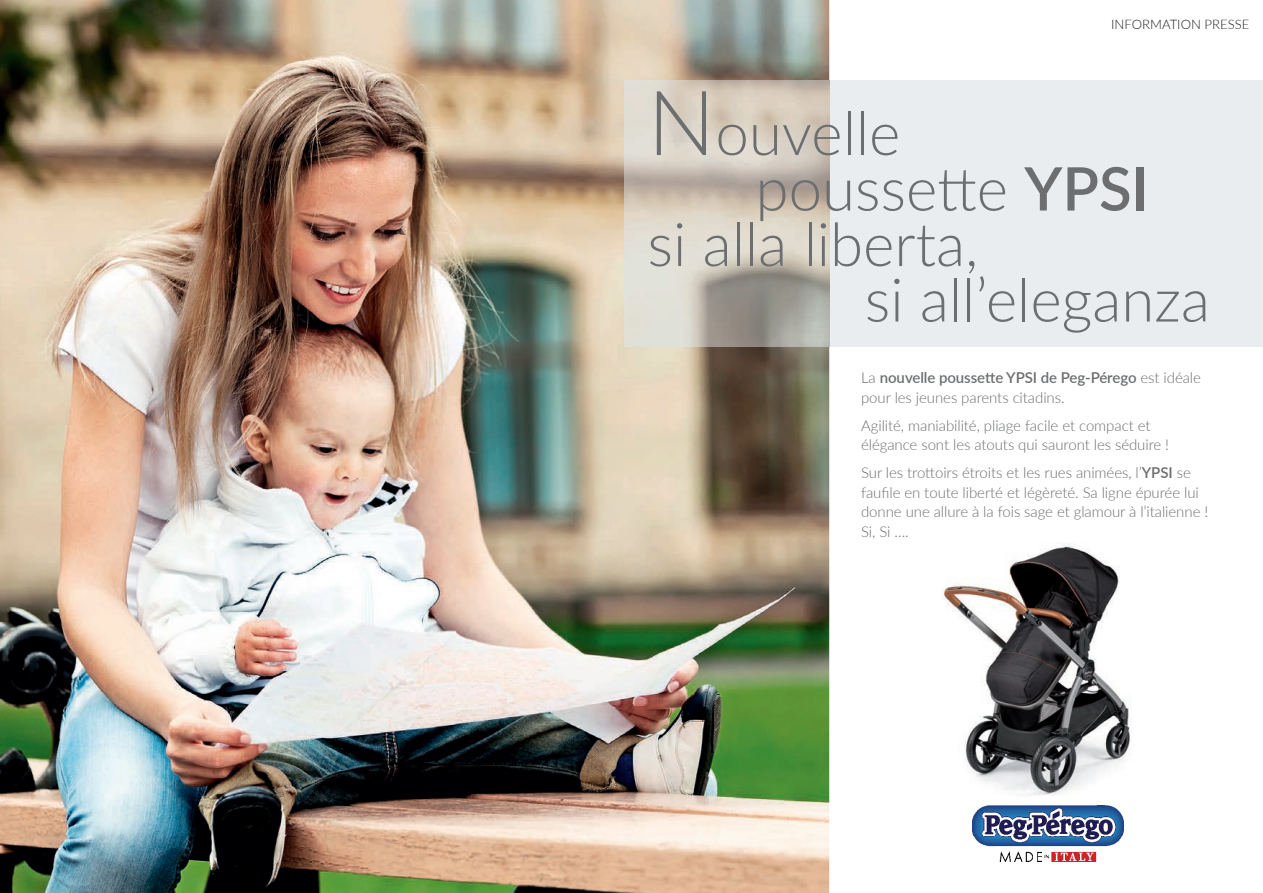
<style>
.page{position:relative;width:1263px;height:893px;background:#fff}
.page>*{position:absolute;margin:0;border:0;box-sizing:border-box;transform-origin:0 0}
.t1{font:300 60px "Lato";color:#6c6e70}
.t2{font:300 15px/19.5px "Lato";letter-spacing:-.005em;color:#6c6e70}
.t3{font:300 13.2px "Lato";color:#231f20}
.s1{font-size:90px}
.s2{font-weight:600}
</style>
<div class="page">
<img style="left:0;top:0;width:829px;height:893px">
<img style="left:972px;top:805px;width:151px;height:57px">
<img style="left:943px;top:543px;width:188px;height:253px">
<div style="left:829px;top:80px;width:434px;height:267px;background:#e9edf0"></div>
<img style="left:624px;top:80px;width:205px;height:267px">
<p class="t3" style="left:1111px;top:15px;width:140px">INFORMATION PRESSE</p>
<h1 class="t1" style="left:647px;top:92px;width:254px"><span class="s1">N</span>ouvelle</h1>
<h1 class="t1" style="left:755px;top:147px;width:395px">poussette <span class="s2">YPSI</span></h1>
<h1 class="t1" style="left:647px;top:203px;width:332px">si alla liberta,</h1>
<h1 class="t1" style="left:865px;top:258px;width:347px">si all’eleganza</h1>
<p class="t2" style="left:861px;top:367px;width:341px">La <span class="s2">nouvelle poussette YPSI de Peg-Pérego</span> est idéale pour les jeunes parents citadins.</p>
<p class="t2" style="left:861px;top:415px;width:309px">Agilité, maniabilité, pliage facile et compact et élégance sont les atouts qui sauront les séduire !</p>
<p class="t2" style="left:861px;top:462px;width:349px">Sur les trottoirs étroits et les rues animées, l’<span class="s2">YPSI</span> se faufile en toute liberté et légèreté. Sa ligne épurée lui donne une allure à la fois sage et glamour à l’italienne !<br>Si, Si ….</p>
</div>
